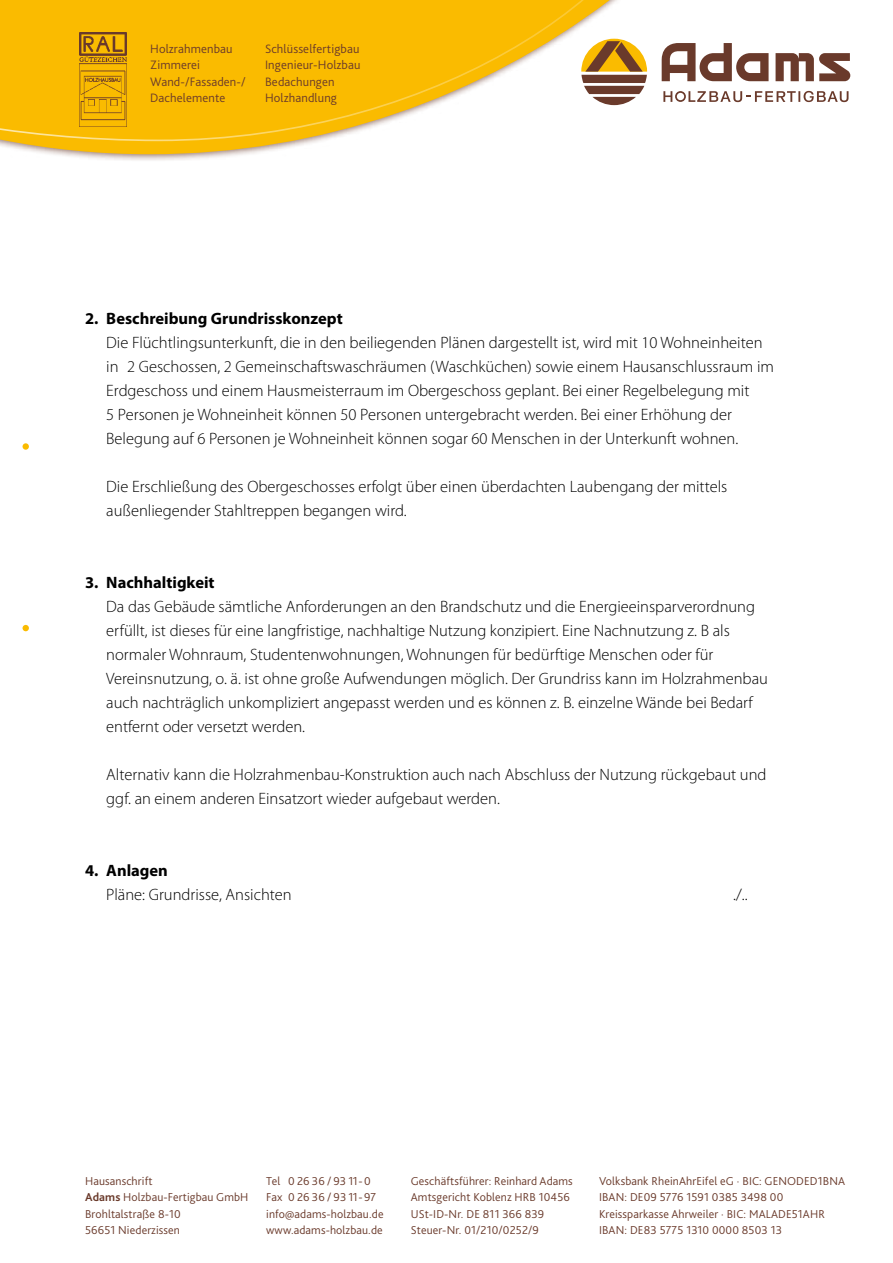
<style>
.page{position:relative;width:893px;height:1263px;background:#fff}
.page>*{position:absolute;margin:0;border:0;box-sizing:border-box;transform-origin:0 0}
.t1{font:300 16.5px/24px "Myriad Pro";color:#000}
.t2{font:700 16.5px "Myriad Pro";color:#000}
.t3{font:300 12.75px/16.5px "Bliss 2";letter-spacing:.01em;color:#6a3a2b}
.t4{font:300 12px/16.5px "Bliss 2";letter-spacing:.01em;color:#6a3a2b}
.s1{font-weight:700}
</style>
<div class="page">
<div style="left:0;top:0;width:633px;height:162px;background:#6a3a2b;opacity:.66"></div>
<svg style="left:0;top:142px;width:626px;height:12px"></svg>
<svg style="left:677px;top:43px;width:92px;height:38px"></svg>
<svg style="left:776px;top:53px;width:74px;height:28px"></svg>
<svg style="left:677px;top:91px;width:171px;height:11px"></svg>
<svg style="left:0;top:0;width:677px;height:142px"></svg>
<img style="left:79px;top:33px;width:47px;height:93px">
<div style="left:23px;top:443px;width:6px;height:7px;background:#fabb00;border-radius:50%"></div>
<svg style="left:23px;top:625px;width:6px;height:6px"></svg>
<p class="t3" style="left:150px;top:40px;width:97px">Holzrahmenbau<br>Zimmerei<br>Wand-/Fassaden-/<br>Dachelemente</p>
<p class="t3" style="left:265px;top:40px;width:97px">Schlüsselfertigbau<br>Ingenieur-Holzbau<br>Bedachungen<br>Holzhandlung</p>
<p class="t2" style="left:85px;top:309px;width:259px">2. Beschreibung Grundrisskonzept</p>
<p class="t1" style="left:106px;top:331px;width:669px">Die Flüchtlingsunterkunft, die in den beiliegenden Plänen dargestellt ist, wird mit 10 Wohneinheiten in 2 Geschossen, 2 Gemeinschaftswaschräumen (Waschküchen) sowie einem Hausanschlussraum im Erdgeschoss und einem Hausmeisterraum im Obergeschoss geplant. Bei einer Regelbelegung mit<br>5 Personen je Wohneinheit können 50 Personen untergebracht werden. Bei einer Erhöhung der Belegung auf 6 Personen je Wohneinheit können sogar 60 Menschen in der Unterkunft wohnen.</p>
<p class="t1" style="left:106px;top:475px;width:623px">Die Erschließung des Obergeschosses erfolgt über einen überdachten Laubengang der mittels außenliegender Stahltreppen begangen wird.</p>
<p class="t2" style="left:85px;top:573px;width:131px">3. Nachhaltigkeit</p>
<p class="t1" style="left:106px;top:595px;width:663px">Da das Gebäude sämtliche Anforderungen an den Brandschutz und die Energieeinsparverordnung erfüllt, ist dieses für eine langfristige, nachhaltige Nutzung konzipiert. Eine Nachnutzung z. B als normaler Wohnraum, Studentenwohnungen, Wohnungen für bedürftige Menschen oder für Vereinsnutzung, o. ä. ist ohne große Aufwendungen möglich. Der Grundriss kann im Holzrahmenbau auch nachträglich unkompliziert angepasst werden und es können z. B. einzelne Wände bei Bedarf entfernt oder versetzt werden.</p>
<p class="t1" style="left:106px;top:763px;width:662px">Alternativ kann die Holzrahmenbau-Konstruktion auch nach Abschluss der Nutzung rückgebaut und ggf. an einem anderen Einsatzort wieder aufgebaut werden.</p>
<p class="t2" style="left:85px;top:861px;width:84px">4. Anlagen</p>
<p class="t1" style="left:106px;top:883px;width:187px">Pläne: Grundrisse, Ansichten</p>
<p class="t1" style="left:733px;top:883px;width:16px">./..</p>
<p class="t4" style="left:85px;top:1172px;width:165px">Hausanschrift<br><span class="s1">Adams</span> Holzbau-Fertigbau GmbH<br>Brohltalstraße 8-10<br>56651 Niederzissen</p>
<p class="t4" style="left:266px;top:1172px;width:119px">Tel 0 26 36 / 93 11-0<br>Fax 0 26 36 / 93 11-97 info@adams-holzbau.de www.adams-holzbau.de</p>
<p class="t4" style="left:411px;top:1172px;width:164px">Geschäftsführer: Reinhard Adams<br>Amtsgericht Koblenz HRB 10456<br>USt-ID-Nr. DE 811 366 839<br>Steuer-Nr. 01/210/0252/9</p>
<p class="t4" style="left:599px;top:1172px;width:248px">Volksbank RheinAhrEifel eG · BIC: GENODED1BNA IBAN: DE09 5776 1591 0385 3498 00<br>Kreissparkasse Ahrweiler · BIC: MALADE51AHR IBAN: DE83 5775 1310 0000 8503 13</p>
</div>
